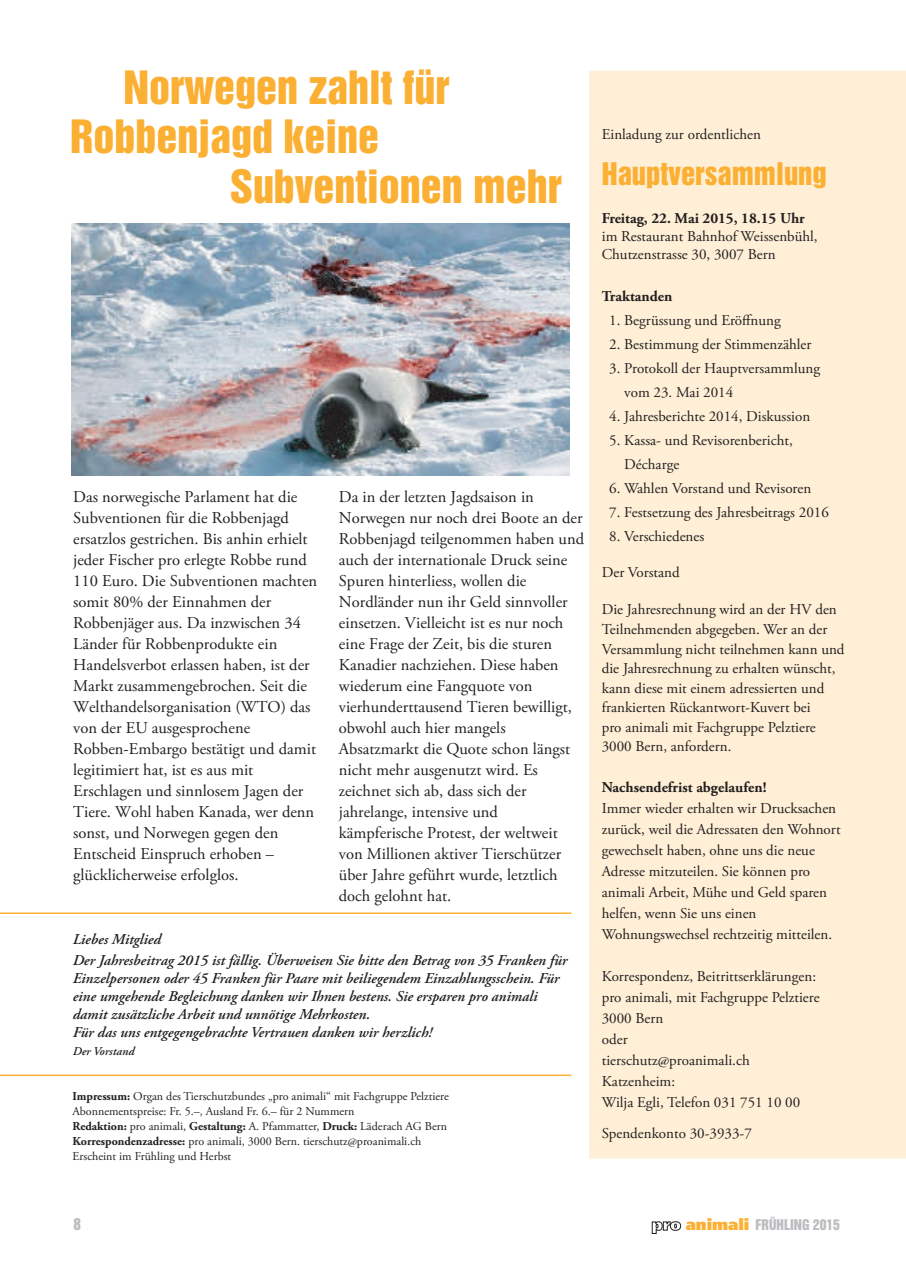
<style>
.page{position:relative;width:906px;height:1262px;background:#fff}
.page>*{position:absolute;margin:0;border:0;box-sizing:border-box;transform-origin:0 0}
.t1{font:42px/49.5px "Helvetica Inserat";color:#fbb034}
.t2{font:28.5px "Helvetica Inserat";color:#fbb034}
.t3{font:16.5px/21px "Adobe Garamond Pro";color:#231f20}
.t4{font:15px/21px "Adobe Garamond Pro";color:#231f20}
.t5{font:italic 600 15px/18px "Adobe Garamond Pro";color:#231f20}
.t6{font:700 15px "Adobe Garamond Pro";color:#231f20}
.t7{font:15px "Helvetica Inserat";color:#bcbdc0}
.t8{font:13.5px "Helvetica Inserat";color:#bcbdc0}
.t9{font:12px/15px "Adobe Garamond Pro";color:#231f20}
.t10{font:italic 600 12px "Adobe Garamond Pro";color:#231f20}
.s1{font-weight:700}
.s2{font-family:"Frutiger";font-weight:900;font-size:15.75px;color:#fff}
.s3{font-family:"Frutiger";font-weight:900;font-size:15.75px;color:#fbb034}
</style>
<div class="page">
<div style="left:589px;top:70px;width:316px;height:1088px;background:#feefd6"></div>
<svg style="left:0;top:1074px;width:572px;height:2px"></svg>
<svg style="left:0;top:912px;width:572px;height:2px"></svg>
<img style="left:71px;top:223px;width:498px;height:252px">
<h1 class="t1" style="left:70px;top:63px;width:381px;text-indent:53px">Norwegen zahlt für<br>Robbenjagd keine</h1>
<h1 class="t1" style="left:230px;top:162px;width:333px">Subventionen mehr</h1>
<p class="t3" style="left:73px;top:487px;width:245px">Das norwegische Parlament hat die Subventionen für die Robbenjagd ersatzlos gestrichen. Bis anhin erhielt jeder Fischer pro erlegte Robbe rund 110 Euro. Die Subventionen machten somit 80% der Einnahmen der Robbenjäger aus. Da inzwischen 34<br>Länder für Robbenprodukte ein Handelsverbot erlassen haben, ist der Markt zusammengebrochen. Seit die Welthandelsorganisation (WTO) das von der EU ausgesprochene Robben-Embargo bestätigt und damit legitimiert hat, ist es aus mit Erschlagen und sinnlosem Jagen der Tiere. Wohl haben Kanada, wer denn sonst, und Norwegen gegen den Entscheid Einspruch erhoben – glücklicherweise erfolglos.</p>
<p class="t3" style="left:339px;top:487px;width:247px">Da in der letzten Jagdsaison in<br>Norwegen nur noch drei Boote an der<br>Robbenjagd teilgenommen haben und auch der internationale Druck seine<br>Spuren hinterliess, wollen die<br>Nordländer nun ihr Geld sinnvoller einsetzen. Vielleicht ist es nur noch eine Frage der Zeit, bis die sturen<br>Kanadier nachziehen. Diese haben wiederum eine Fangquote von vierhunderttausend Tieren bewilligt, obwohl auch hier mangels<br>Absatzmarkt die Quote schon längst nicht mehr ausgenutzt wird. Es zeichnet sich ab, dass sich der jahrelange, intensive und kämpferische Protest, der weltweit von Millionen aktiver Tierschützer über Jahre geführt wurde, letztlich doch gelohnt hat.</p>
<p class="t5" style="left:73px;top:929px;width:496px;line-height:21px">Liebes Mitglied<br>Der Jahresbeitrag 2015 ist fällig. Überweisen Sie bitte den Betrag von 35 Franken für</p>
<p class="t5" style="left:73px;top:970px;width:488px">Einzelpersonen oder 45 Franken für Paare mit beiliegendem Einzahlungsschein. Für eine umgehende Begleichung danken wir Ihnen bestens. Sie ersparen pro animali damit zusätzliche Arbeit und unnötige Mehrkosten.<br>Für das uns entgegengebrachte Vertrauen danken wir herzlich!</p>
<p class="t10" style="left:73px;top:1044px;width:63px">Der Vorstand</p>
<p class="t9" style="left:73px;top:1089px;width:378px"><span class="s1">Impressum:</span> Organ des Tierschutzbundes „pro animali“ mit Fachgruppe Pelztiere Abonnementspreise: Fr. 5.–, Ausland Fr. 6.– für 2 Nummern<br><span class="s1">Redaktion:</span> pro animali, <span class="s1">Gestaltung:</span> A. Pfammatter, <span class="s1">Druck:</span> Läderach AG Bern <span class="s1">Korrespondenzadresse:</span> pro animali, 3000 Bern. tierschutz@proanimali.ch Erscheint im Frühling und Herbst</p>
<p class="t4" style="left:601px;top:124px;width:161px">Einladung zur ordentlichen</p>
<h2 class="t2" style="left:601px;top:157px;width:226px">Hauptversammlung</h2>
<p class="t6" style="left:601px;top:209px;width:204px">Freitag, 22. Mai 2015, 18.15 Uhr</p>
<p class="t4" style="left:601px;top:228px;width:217px;line-height:18px">im Restaurant Bahnhof Weissenbühl,<br>Chutzenstrasse 30, 3007 Bern</p>
<p class="t6" style="left:601px;top:287px;width:72px">Traktanden</p>
<p class="t4" style="left:609px;top:310px;width:173px">1. Begrüssung und Eröffnung</p>
<p class="t4" style="left:609px;top:334px;width:204px">2. Bestimmung der Stimmenzähler</p>
<p class="t4" style="left:624px;top:357px;width:197px;line-height:24px;text-indent:-15px">3. Protokoll der Hauptversammlung vom 23. Mai 2014</p>
<p class="t4" style="left:609px;top:406px;width:202px">4. Jahresberichte 2014, Diskussion</p>
<p class="t4" style="left:624px;top:429px;width:170px;line-height:24px;text-indent:-15px">5. Kassa- und Revisorenbericht,<br>Décharge</p>
<p class="t4" style="left:609px;top:478px;width:203px">6. Wahlen Vorstand und Revisoren</p>
<p class="t4" style="left:609px;top:502px;width:221px">7. Festsetzung des Jahresbeitrags 2016</p>
<p class="t4" style="left:609px;top:526px;width:96px">8. Verschiedenes</p>
<p class="t4" style="left:601px;top:562px;width:79px">Der Vorstand</p>
<p class="t4" style="left:601px;top:600px;width:244px;line-height:19.5px">Die Jahresrechnung wird an der HV den Teilnehmenden abgegeben. Wer an der Versammlung nicht teilnehmen kann und die Jahresrechnung zu erhalten wünscht, kann diese mit einem adressierten und frankierten Rückantwort-Kuvert bei<br>pro animali mit Fachgruppe Pelztiere 3000 Bern, anfordern.</p>
<p class="t6" style="left:601px;top:778px;width:166px">Nachsendefrist abgelaufen!</p>
<p class="t4" style="left:601px;top:798px;width:240px">Immer wieder erhalten wir Drucksachen zurück, weil die Adressaten den Wohnort gewechselt haben, ohne uns die neue Adresse mitzuteilen. Sie können pro animali Arbeit, Mühe und Geld sparen helfen, wenn Sie uns einen Wohnungswechsel rechtzeitig mitteilen.</p>
<p class="t4" style="left:601px;top:966px;width:219px">Korrespondenz, Beitrittserklärungen: pro animali, mit Fachgruppe Pelztiere<br>3000 Bern<br>oder<br>tierschutz@proanimali.ch<br>Katzenheim:<br>Wilja Egli, Telefon 031 751 10 00</p>
<p class="t4" style="left:601px;top:1123px;width:151px">Spendenkonto 30-3933-7</p>
<p class="t7" style="left:73px;top:1215px;width:9px">8</p>
<p class="t8" style="left:651px;top:1217px;width:190px"><span class="s2">pro</span> <span class="s3">animali</span> FRÜHLING 2015</p>
</div>
